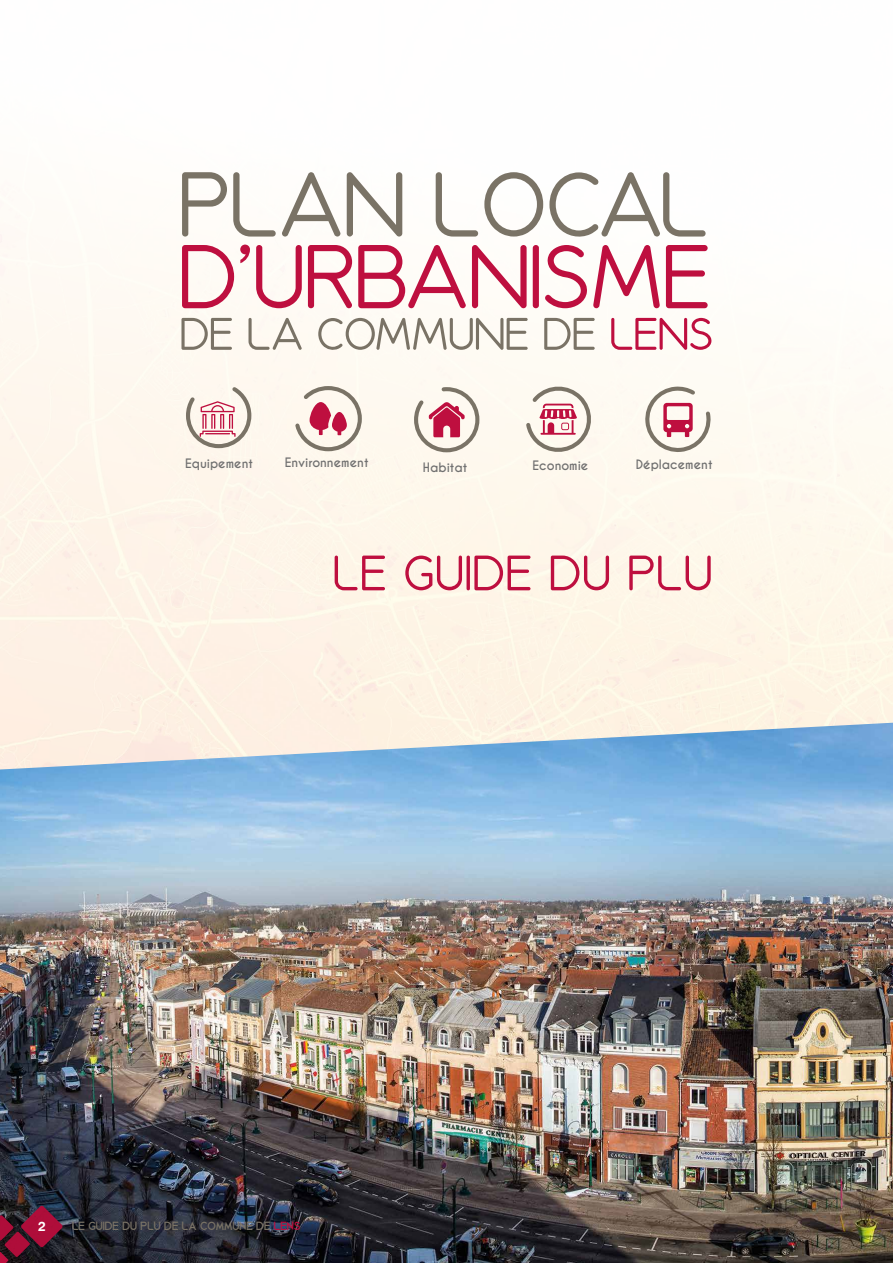
<style>
.page{position:relative;width:893px;height:1263px;background:#fff}
.page>*{position:absolute;margin:0;border:0;box-sizing:border-box;transform-origin:0 0}
.t1{font:104.25px "Alcefun Round";color:#7a7366}
.t2{font:102.45px "Alcefun Round";color:#be0f3f}
.t3{font:56.4px "Alcefun Round";letter-spacing:.02em;color:#be0f3f}
.t4{font:51.75px "Alcefun Round";color:#7a7366}
.t5{font:700 13.5px "Alcefun";color:#7a7366}
.t6{font:700 13.5px "Swiss 721 BT";color:#fff}
.t7{font:700 12.15px "Caviar Dreams";color:#707070}
.s1{color:#be0f3f}
</style>
<div class="page">
<img style="left:0;top:723px;width:893px;height:540px">
<svg style="left:292px;top:384px;width:72px;height:69px"></svg>
<svg style="left:412px;top:385px;width:69px;height:69px"></svg>
<svg style="left:523px;top:380px;width:75px;height:79px"></svg>
<svg style="left:645px;top:386px;width:67px;height:66px"></svg>
<svg style="left:184px;top:384px;width:69px;height:66px"></svg>
<svg style="left:0;top:1205px;width:63px;height:58px;background:#5a182e"></svg>
<h1 class="t1" style="left:179px;top:145px;width:531px">PLAN LOCAL</h1>
<h2 class="t2" style="left:179px;top:218px;width:533px">D’URBANISME</h2>
<h3 class="t4" style="left:180px;top:304px;width:535px">DE LA COMMUNE DE <span class="s1">LENS</span></h3>
<p class="t7" style="left:185px;top:456px;width:70px">Equipement</p>
<p class="t7" style="left:285px;top:455px;width:85px">Environnement</p>
<p class="t7" style="left:423px;top:460px;width:46px">Habitat</p>
<p class="t7" style="left:532px;top:458px;width:57px">Economie</p>
<p class="t7" style="left:636px;top:457px;width:78px">Déplacement</p>
<h3 class="t3" style="left:333px;top:541px;width:381px">LE GUIDE DU PLU</h3>
<p class="t6" style="left:38px;top:1217px;width:9px">2</p>
<p class="t5" style="left:72px;top:1218px;width:230px">LE GUIDE DU PLU DE LA COMMUNE DE <span class="s1">LENS</span></p>
</div>
